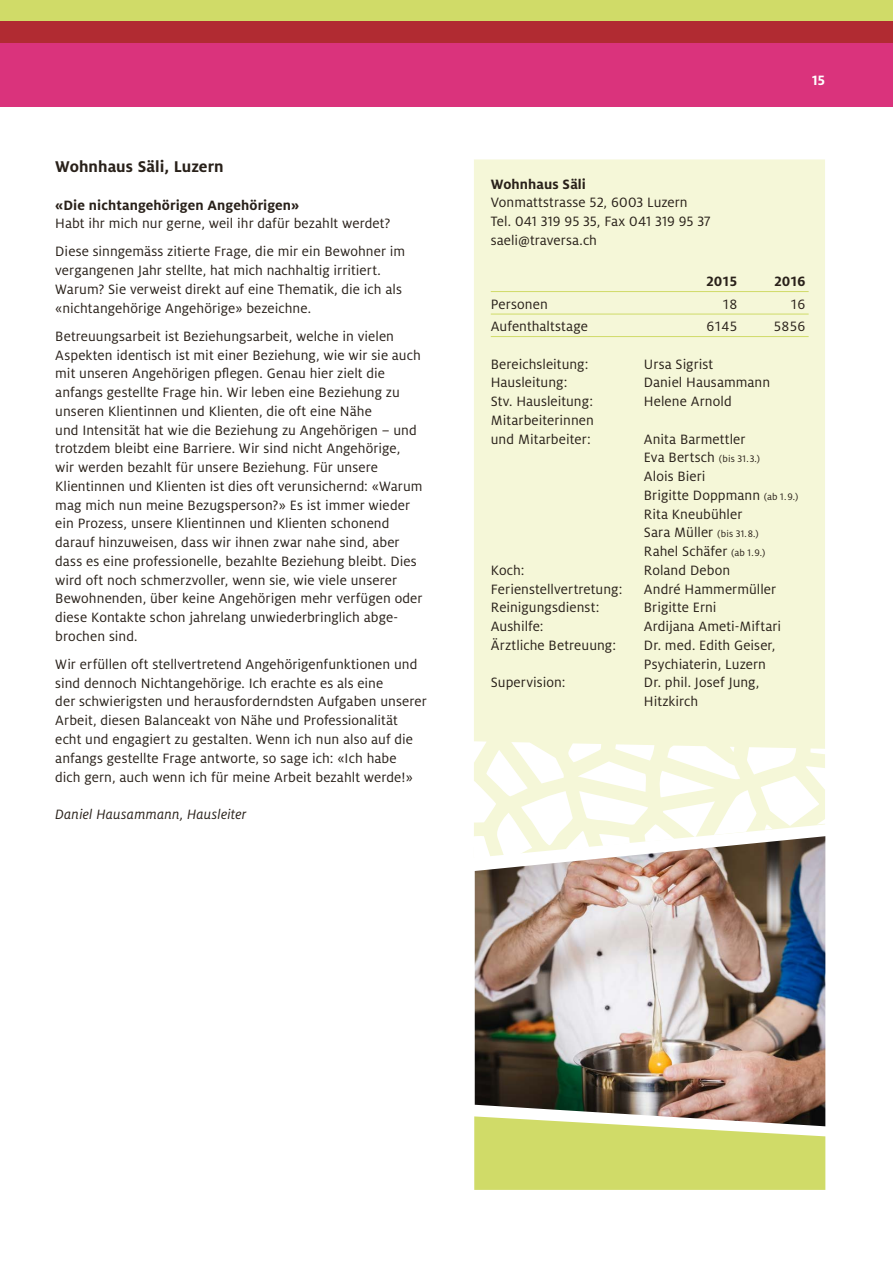
<style>
.page{position:relative;width:893px;height:1263px;background:#fff}
.page>*{position:absolute;margin:0;border:0;box-sizing:border-box;transform-origin:0 0}
.t1{font:700 17.25px "Milo OT";letter-spacing:.005em;color:#29211a}
.t2{font:15px/18.8px "Milo OT";letter-spacing:.005em;color:#29211a}
.t3{font:700 15px "Milo OT";letter-spacing:.005em;color:#29211a}
.t4{font:italic 15px "Milo OT";letter-spacing:.01em;color:#29211a}
.t5{font:700 15px "Milo OT";color:#fff}
.s1{font-size:10.5px}
</style>
<div class="page">
<div style="left:0;top:0;width:893px;height:43px;background:#d0db68"></div>
<svg style="left:0;top:21px;width:893px;height:85px;background:#cf3068"></svg>
<div style="left:474px;top:1116px;width:351px;height:74px;background:#d0db68"></div>
<img style="left:475px;top:859px;width:350px;height:267px">
<div style="left:474px;top:159px;width:351px;height:582px;background:#f5f7d8"></div>
<hr style="left:491px;top:291px;width:318px;height:1px;background:#d0db68">
<hr style="left:491px;top:314px;width:318px;height:1px;background:#d0db68">
<hr style="left:491px;top:336px;width:318px;height:1px;background:#d0db68">
<svg style="left:474px;top:741px;width:352px;height:118px"></svg>
<p class="t1" style="left:55px;top:157px;width:170px">Wohnhaus Säli, Luzern</p>
<p class="t3" style="left:55px;top:196px;width:246px">«Die nichtangehörigen Angehörigen»</p>
<p class="t2" style="left:55px;top:210px;width:351px;line-height:28.2px">Habt ihr mich nur gerne, weil ihr dafür bezahlt werdet?<br>Diese sinngemäss zitierte Frage, die mir ein Bewohner im</p>
<p class="t2" style="left:55px;top:261px;width:348px">vergangenen Jahr stellte, hat mich nachhaltig irritiert.<br>Warum? Sie verweist direkt auf eine Thematik, die ich als «nichtangehörige Angehörige» bezeichne.</p>
<p class="t2" style="left:55px;top:327px;width:369px">Betreuungsarbeit ist Beziehungsarbeit, welche in vielen Aspekten identisch ist mit einer Beziehung, wie wir sie auch mit unseren Angehörigen pflegen. Genau hier zielt die anfangs gestellte Frage hin. Wir leben eine Beziehung zu unseren Klientinnen und Klienten, die oft eine Nähe<br>und Intensität hat wie die Beziehung zu Angehörigen – und trotzdem bleibt eine Barriere. Wir sind nicht Angehörige, wir werden bezahlt für unsere Beziehung. Für unsere Klientinnen und Klienten ist dies oft verunsichernd: «Warum mag mich nun meine Bezugsperson?» Es ist immer wieder ein Prozess, unsere Klientinnen und Klienten schonend darauf hinzuweisen, dass wir ihnen zwar nahe sind, aber dass es eine professionelle, bezahlte Beziehung bleibt. Dies wird oft noch schmerzvoller, wenn sie, wie viele unserer Bewohnenden, über keine Angehörigen mehr verfügen oder diese Kontakte schon jahrelang unwiederbringlich abge&shy;brochen sind.</p>
<p class="t2" style="left:55px;top:655px;width:373px">Wir erfüllen oft stellvertretend Angehörigenfunktionen und sind dennoch Nichtangehörige. Ich erachte es als eine<br>der schwierigsten und herausforderndsten Aufgaben unserer Arbeit, diesen Balanceakt von Nähe und Professionalität echt und engagiert zu gestalten. Wenn ich nun also auf die anfangs gestellte Frage antworte, so sage ich: «Ich habe<br>dich gern, auch wenn ich für meine Arbeit bezahlt werde!»</p>
<p class="t4" style="left:55px;top:806px;width:193px">Daniel Hausammann, Hausleiter</p>
<p class="t5" style="left:812px;top:72px;width:14px">15</p>
<p class="t3" style="left:491px;top:175px;width:97px">Wohnhaus Säli</p>
<p class="t2" style="left:491px;top:193px;width:221px">Vonmattstrasse 52, 6003 Luzern<br>Tel. 041 319 95 35, Fax 041 319 95 37 saeli@traversa.ch</p>
<p class="t3" style="left:706px;top:273px;width:33px">2015</p>
<p class="t3" style="left:774px;top:273px;width:33px">2016</p>
<p class="t2" style="left:491px;top:295px;width:59px">Personen</p>
<p class="t2" style="left:722px;top:295px;width:17px">18</p>
<p class="t2" style="left:790px;top:295px;width:17px">16</p>
<p class="t2" style="left:491px;top:317px;width:99px">Aufenthaltstage</p>
<p class="t2" style="left:706px;top:317px;width:32px">6145</p>
<p class="t2" style="left:774px;top:317px;width:33px">5856</p>
<p class="t2" style="left:491px;top:355px;width:99px">Bereichsleitung:</p>
<p class="t2" style="left:644px;top:355px;width:71px">Ursa Sigrist</p>
<p class="t2" style="left:491px;top:373px;width:78px">Hausleitung:</p>
<p class="t2" style="left:644px;top:373px;width:128px">Daniel Hausammann</p>
<p class="t2" style="left:491px;top:392px;width:104px">Stv. Hausleitung:</p>
<p class="t2" style="left:644px;top:392px;width:89px">Helene Arnold</p>
<p class="t2" style="left:491px;top:411px;width:105px">Mitarbeiterinnen und Mitarbeiter:</p>
<p class="t2" style="left:644px;top:430px;width:156px">Anita Barmettler<br>Eva Bertsch <span class="s1">(bis 31.3.)<br></span>Alois Bieri<br>Brigitte Doppmann <span class="s1">(ab 1.9.)<br></span>Rita Kneubühler<br>Sara Müller <span class="s1">(bis 31.8.)<br></span>Rahel Schäfer <span class="s1">(ab 1.9.)</span></p>
<p class="t2" style="left:491px;top:561px;width:35px">Koch:</p>
<p class="t2" style="left:644px;top:561px;width:88px">Roland Debon</p>
<p class="t2" style="left:491px;top:580px;width:133px">Ferienstellvertretung:</p>
<p class="t2" style="left:644px;top:580px;width:134px">André Hammermüller</p>
<p class="t2" style="left:491px;top:598px;width:110px">Reinigungsdienst:</p>
<p class="t2" style="left:644px;top:598px;width:74px">Brigitte Erni</p>
<p class="t2" style="left:491px;top:617px;width:54px">Aushilfe:</p>
<p class="t2" style="left:644px;top:617px;width:139px">Ardijana Ameti-Miftari</p>
<p class="t2" style="left:491px;top:636px;width:127px">Ärztliche Betreuung:</p>
<p class="t2" style="left:644px;top:636px;width:133px">Dr. med. Edith Geiser,<br>Psychiaterin, Luzern</p>
<p class="t2" style="left:491px;top:673px;width:76px">Supervision:</p>
<p class="t2" style="left:644px;top:673px;width:117px">Dr. phil. Josef Jung,<br>Hitzkirch</p>
</div>
